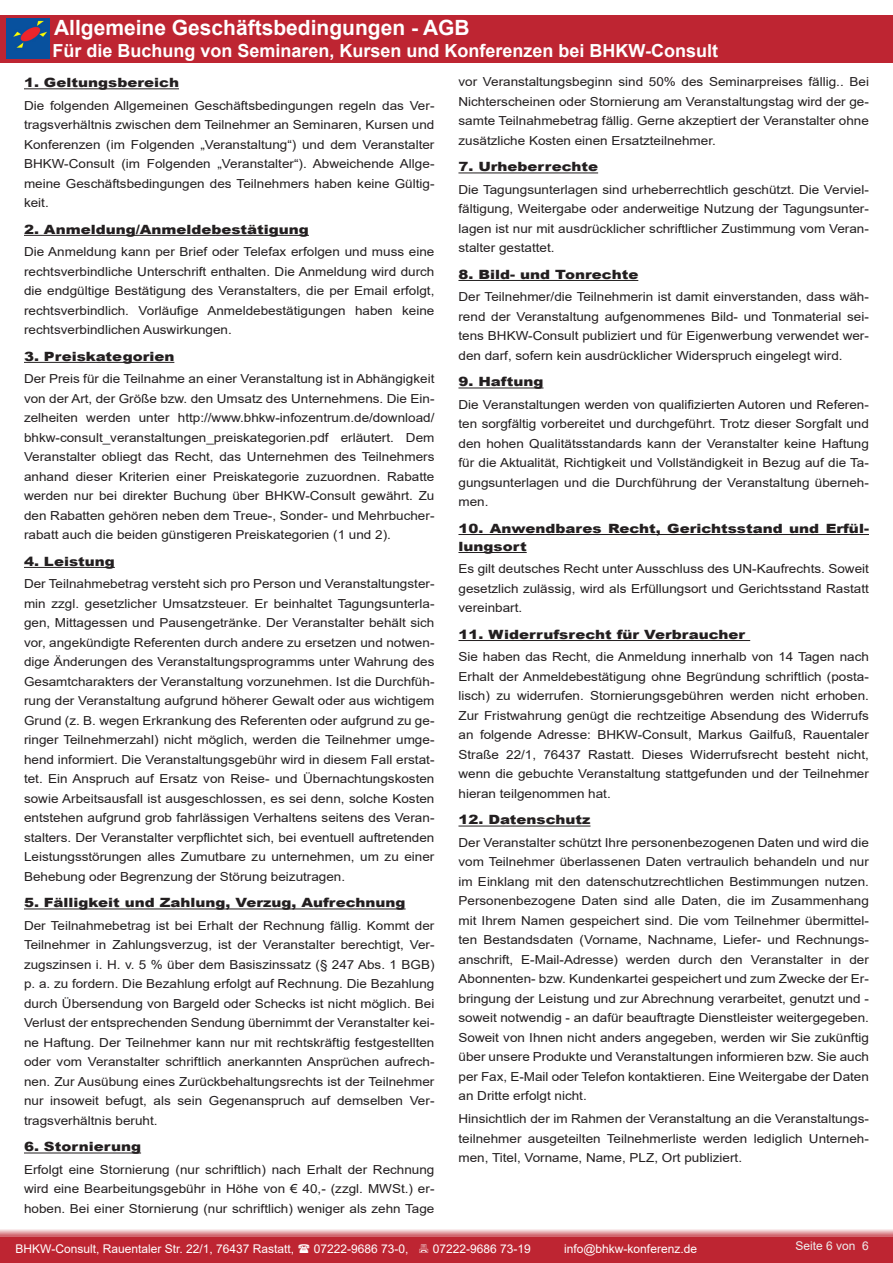
<style>
.page{position:relative;width:893px;height:1263px;background:#fff}
.page>*{position:absolute;margin:0;border:0;box-sizing:border-box;transform-origin:0 0}
.t1{font:700 21px "Arial";color:#fff}
.t2{font:700 18px "Arial";color:#fff}
.titel_agb{font:900 12.75px/18px "Arial";color:#231f20;scale:1.18 1}
.t3{font:12.45px/19.5px "Arial";color:#231f20;text-align:justify;scale:1.09 1}
.t4{font:12px "Arial";color:#fff}
.t5{font:12px "Arial";color:#eeeeef}
</style>
<div class="page">
<div style="left:0;top:1237px;width:893px;height:26px;background:#be2532"></div>
<div style="left:0;top:15px;width:893px;height:47px;background:#be2532"></div>
<img style="left:7px;top:19px;width:43px;height:39px">
<hr style="left:24px;top:88px;width:155px;height:1px;background:#231f20">
<hr style="left:24px;top:235px;width:285px;height:1px;background:#231f20">
<hr style="left:24px;top:362px;width:150px;height:1px;background:#231f20">
<hr style="left:24px;top:567px;width:91px;height:1px;background:#231f20">
<hr style="left:24px;top:908px;width:382px;height:1px;background:#231f20">
<hr style="left:24px;top:1152px;width:117px;height:1px;background:#231f20">
<hr style="left:458px;top:173px;width:140px;height:1px;background:#231f20">
<hr style="left:458px;top:280px;width:180px;height:1px;background:#231f20">
<hr style="left:458px;top:388px;width:85px;height:1px;background:#231f20">
<hr style="left:458px;top:534px;width:411px;height:1px;background:#231f20">
<hr style="left:458px;top:552px;width:69px;height:1px;background:#231f20">
<hr style="left:458px;top:640px;width:292px;height:1px;background:#231f20">
<hr style="left:458px;top:826px;width:132px;height:1px;background:#231f20">
<svg style="left:0;top:1229px;width:893px;height:8px"></svg>
<p class="t1" style="left:54px;top:13px;width:417px">Allgemeine Geschäftsbedingungen - AGB</p>
<p class="t2" style="left:52px;top:38px;width:667px">Für die Buchung von Seminaren, Kursen und Konferenzen bei BHKW-Consult</p>
<p class="titel_agb" style="left:24px;top:73px;width:133px">1. Geltungsbereich</p>
<p class="t3" style="left:24px;top:96px;width:378px">Die folgenden Allgemeinen Geschäftsbedingungen regeln das Ver&shy;tragsverhältnis zwischen dem Teilnehmer an Seminaren, Kursen und Konferenzen (im Folgenden „Veranstaltung“) und dem Veranstalter BHKW-Consult (im Folgenden „Veranstalter“). Abweichende Allge&shy;meine Geschäftsbedingungen des Teilnehmers haben keine Gültig&shy;keit.</p>
<p class="titel_agb" style="left:24px;top:220px;width:243px">2. Anmeldung/Anmeldebestätigung</p>
<p class="t3" style="left:24px;top:242px;width:378px">Die Anmeldung kann per Brief oder Telefax erfolgen und muss eine rechtsverbindliche Unterschrift enthalten. Die Anmeldung wird durch die endgültige Bestätigung des Veranstalters, die per Email erfolgt, rechtsverbindlich. Vorläufige Anmeldebestätigungen haben keine rechtsverbindlichen Auswirkungen.</p>
<p class="titel_agb" style="left:24px;top:347px;width:129px">3. Preiskategorien</p>
<p class="t3" style="left:24px;top:369px;width:378px">Der Preis für die Teilnahme an einer Veranstaltung ist in Abhängigkeit von der Art, der Größe bzw. den Umsatz des Unternehmens. Die Ein&shy;zelheiten werden unter http://www.bhkw-infozentrum.de/download/ bhkw-consult_veranstaltungen_preiskategorien.pdf erläutert. Dem Veranstalter obliegt das Recht, das Unternehmen des Teilnehmers anhand dieser Kriterien einer Preiskategorie zuzuordnen. Rabatte werden nur bei direkter Buchung über BHKW-Consult gewährt. Zu den Rabatten gehören neben dem Treue-, Sonder- und Mehrbucher&shy;rabatt auch die beiden günstigeren Preiskategorien (1 und 2).</p>
<p class="titel_agb" style="left:24px;top:552px;width:78px">4. Leistung</p>
<p class="t3" style="left:24px;top:574px;width:378px">Der Teilnahmebetrag versteht sich pro Person und Veranstaltungster&shy;min zzgl. gesetzlicher Umsatzsteuer. Er beinhaltet Tagungsunterla&shy;gen, Mittagessen und Pausengetränke. Der Veranstalter behält sich vor, angekündigte Referenten durch andere zu ersetzen und notwen&shy;dige Änderungen des Veranstaltungsprogramms unter Wahrung des Gesamtcharakters der Veranstaltung vorzunehmen. Ist die Durchfüh&shy;rung der Veranstaltung aufgrund höherer Gewalt oder aus wichtigem Grund (z. B. wegen Erkrankung des Referenten oder aufgrund zu ge&shy;ringer Teilnehmerzahl) nicht möglich, werden die Teilnehmer umge&shy;hend informiert. Die Veranstaltungsgebühr wird in diesem Fall erstat&shy;tet. Ein Anspruch auf Ersatz von Reise- und Übernachtungskosten sowie Arbeitsausfall ist ausgeschlossen, es sei denn, solche Kosten entstehen aufgrund grob fahrlässigen Verhaltens seitens des Veran&shy;stalters. Der Veranstalter verpflichtet sich, bei eventuell auftretenden Leistungsstörungen alles Zumutbare zu unternehmen, um zu einer Behebung oder Begrenzung der Störung beizutragen.</p>
<p class="titel_agb" style="left:24px;top:893px;width:325px">5. Fälligkeit und Zahlung, Verzug, Aufrechnung</p>
<p class="t3" style="left:24px;top:916px;width:378px">Der Teilnahmebetrag ist bei Erhalt der Rechnung fällig. Kommt der Teilnehmer in Zahlungsverzug, ist der Veranstalter berechtigt, Ver&shy;zugszinsen i. H. v. 5 % über dem Basiszinssatz (§ 247 Abs. 1 BGB) p. a. zu fordern. Die Bezahlung erfolgt auf Rechnung. Die Bezahlung durch Übersendung von Bargeld oder Schecks ist nicht möglich. Bei Verlust der entsprechenden Sendung übernimmt der Veranstalter kei&shy;ne Haftung. Der Teilnehmer kann nur mit rechtskräftig festgestellten oder vom Veranstalter schriftlich anerkannten Ansprüchen aufrech&shy;nen. Zur Ausübung eines Zurückbehaltungsrechts ist der Teilnehmer nur insoweit befugt, als sein Gegenanspruch auf demselben Ver&shy;tragsverhältnis beruht.</p>
<p class="titel_agb" style="left:24px;top:1137px;width:101px">6. Stornierung</p>
<p class="t3" style="left:24px;top:1160px;width:378px">Erfolgt eine Stornierung (nur schriftlich) nach Erhalt der Rechnung wird eine Bearbeitungsgebühr in Höhe von € 40,- (zzgl. MWSt.) er&shy;hoben. Bei einer Stornierung (nur schriftlich) weniger als zehn Tage</p>
<p class="t3" style="left:458px;top:72px;width:378px">vor Veranstaltungsbeginn sind 50% des Seminarpreises fällig.. Bei Nichterscheinen oder Stornierung am Veranstaltungstag wird der ge&shy;samte Teilnahmebetrag fällig. Gerne akzeptiert der Veranstalter ohne zusätzliche Kosten einen Ersatzteilnehmer.</p>
<p class="titel_agb" style="left:458px;top:157px;width:120px">7. Urheberrechte</p>
<p class="t3" style="left:458px;top:180px;width:378px">Die Tagungsunterlagen sind urheberrechtlich geschützt. Die Verviel&shy;fältigung, Weitergabe oder anderweitige Nutzung der Tagungsunter&shy;lagen ist nur mit ausdrücklicher schriftlicher Zustimmung vom Veran&shy;stalter gestattet.</p>
<p class="titel_agb" style="left:458px;top:265px;width:154px">8. Bild- und Tonrechte</p>
<p class="t3" style="left:458px;top:287px;width:378px">Der Teilnehmer/die Teilnehmerin ist damit einverstanden, dass wäh&shy;rend der Veranstaltung aufgenommenes Bild- und Tonmaterial sei&shy;tens BHKW-Consult publiziert und für Eigenwerbung verwendet wer&shy;den darf, sofern kein ausdrücklicher Widerspruch eingelegt wird.</p>
<p class="titel_agb" style="left:458px;top:372px;width:74px">9. Haftung</p>
<p class="t3" style="left:458px;top:395px;width:378px">Die Veranstaltungen werden von qualifizierten Autoren und Referen&shy;ten sorgfältig vorbereitet und durchgeführt. Trotz dieser Sorgfalt und den hohen Qualitätsstandards kann der Veranstalter keine Haftung für die Aktualität, Richtigkeit und Vollständigkeit in Bezug auf die Ta&shy;gungsunterlagen und die Durchführung der Veranstaltung überneh&shy;men.</p>
<p class="titel_agb" style="left:458px;top:519px;width:349px">10. Anwendbares Recht, Gerichtsstand und Erfül&shy;lungsort</p>
<p class="t3" style="left:458px;top:559px;width:378px">Es gilt deutsches Recht unter Ausschluss des UN-Kaufrechts. Soweit gesetzlich zulässig, wird als Erfüllungsort und Gerichtsstand Rastatt vereinbart.</p>
<p class="titel_agb" style="left:458px;top:625px;width:244px">11. Widerrufsrecht für Verbraucher</p>
<p class="t3" style="left:458px;top:647px;width:378px">Sie haben das Recht, die Anmeldung innerhalb von 14 Tagen nach Erhalt der Anmeldebestätigung ohne Begründung schriftlich (posta&shy;lisch) zu widerrufen. Stornierungsgebühren werden nicht erhoben.<br>Zur Fristwahrung genügt die rechtzeitige Absendung des Widerrufs an folgende Adresse: BHKW-Consult, Markus Gailfuß, Rauentaler Straße 22/1, 76437 Rastatt. Dieses Widerrufsrecht besteht nicht, wenn die gebuchte Veranstaltung stattgefunden und der Teilnehmer hieran teilgenommen hat.</p>
<p class="titel_agb" style="left:458px;top:810px;width:113px">12. Datenschutz</p>
<p class="t3" style="left:458px;top:833px;width:378px">Der Veranstalter schützt Ihre personenbezogenen Daten und wird die vom Teilnehmer überlassenen Daten vertraulich behandeln und nur im Einklang mit den datenschutzrechtlichen Bestimmungen nutzen.<br>Personenbezogene Daten sind alle Daten, die im Zusammenhang mit Ihrem Namen gespeichert sind. Die vom Teilnehmer übermittel&shy;ten Bestandsdaten (Vorname, Nachname, Liefer- und Rechnungs&shy;anschrift, E-Mail-Adresse) werden durch den Veranstalter in der Abonnenten- bzw. Kundenkartei gespeichert und zum Zwecke der Er&shy;bringung der Leistung und zur Abrechnung verarbeitet, genutzt und - soweit notwendig - an dafür beauftragte Dienstleister weitergegeben.<br>Soweit von Ihnen nicht anders angegeben, werden wir Sie zukünftig über unsere Produkte und Veranstaltungen informieren bzw. Sie auch per Fax, E-Mail oder Telefon kontaktieren. Eine Weitergabe der Daten an Dritte erfolgt nicht.</p>
<p class="t3" style="left:458px;top:1109px;width:378px">Hinsichtlich der im Rahmen der Veranstaltung an die Veranstaltungs&shy;teilnehmer ausgeteilten Teilnehmerliste werden lediglich Unterneh&shy;men, Titel, Vorname, Name, PLZ, Ort publiziert.</p>
<p class="t4" style="left:16px;top:1240px;width:280px">BHKW-Consult, Rauentaler Str. 22/1, 76437 Rastatt,</p>
<p class="t4" style="left:314px;top:1240px;width:96px">07222-9686 73-0,</p>
<p class="t4" style="left:433px;top:1240px;width:100px">07222-9686 73-19</p>
<p class="t4" style="left:564px;top:1240px;width:134px">info@bhkw-konferenz.de</p>
<p class="t5" style="left:796px;top:1238px;width:75px">Seite 6 von 6</p>
</div>
